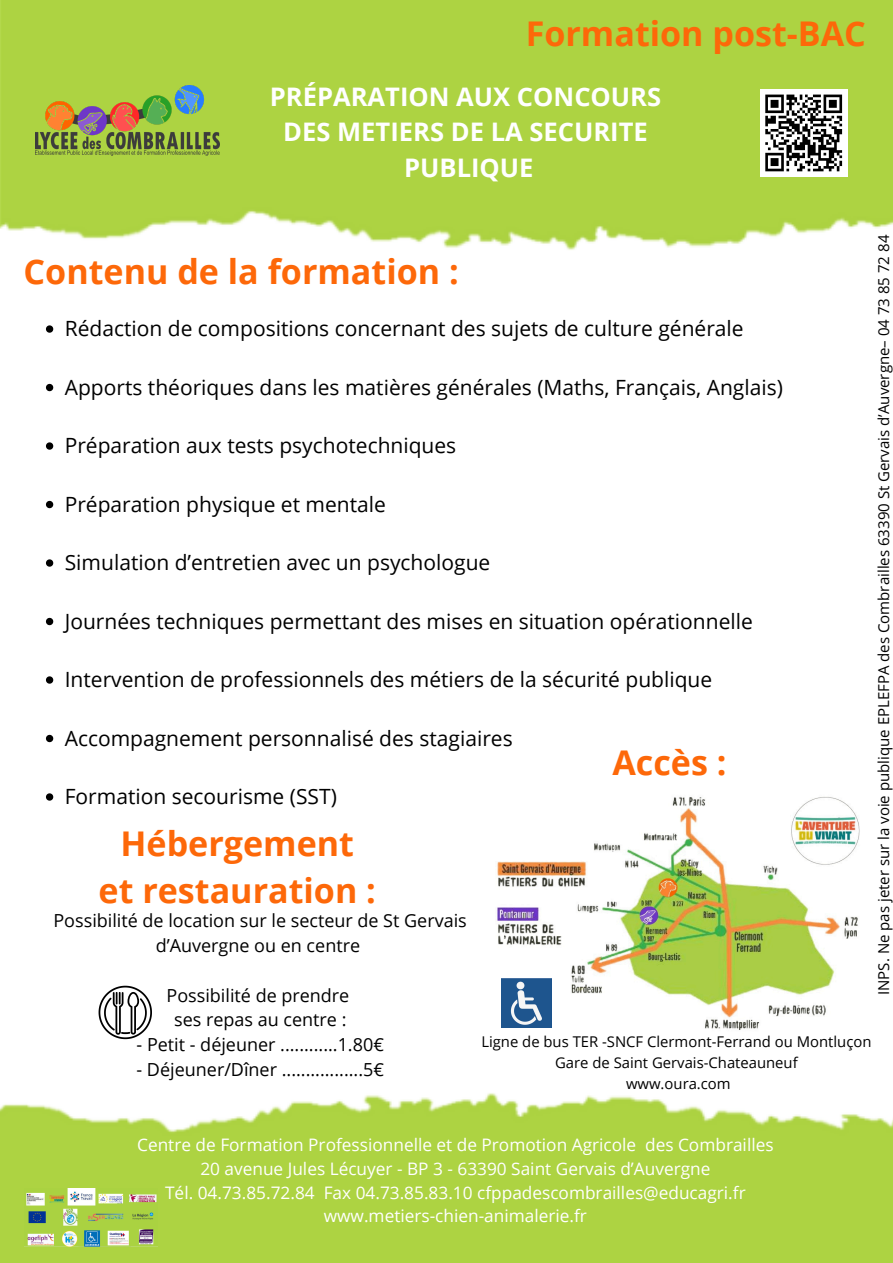
<style>
.page{position:relative;width:893px;height:1263px;background:#fff}
.page>*{position:absolute;margin:0;border:0;box-sizing:border-box;transform-origin:0 0}
.t1{font:700 34.05px/47.2px "Open Sans";color:#fd6809;text-align:center}
.t2{font:700 25.58px/35.5px "Open Sans";color:#fff;text-align:center}
.t3{font:21px "Open Sans";color:#000}
.t4{font:18px/24.8px "Open Sans";color:#000;text-align:center}
.t5{font:17.25px/23.6px "Open Sans";color:#fff;text-align:center}
.t6{font:15px "Open Sans";color:#000}
.t7{font:14.85px "Open Sans";color:#000}
</style>
<div class="page">
<img style="left:0;top:0;width:893px;height:250px">
<img style="left:0;top:1093px;width:893px;height:170px">
<svg style="left:99px;top:986px;width:53px;height:53px"></svg>
<img style="left:497px;top:796px;width:363px;height:234px">
<div style="left:760px;top:89px;width:87px;height:88px;background:#fff"></div>
<svg style="left:765px;top:94px;width:78px;height:78px"></svg>
<img style="left:501px;top:978px;width:50px;height:50px">
<svg style="left:46px;top:325px;width:7px;height:8px"></svg>
<svg style="left:46px;top:384px;width:7px;height:7px"></svg>
<svg style="left:46px;top:442px;width:7px;height:8px"></svg>
<svg style="left:46px;top:501px;width:7px;height:7px"></svg>
<svg style="left:46px;top:559px;width:7px;height:8px"></svg>
<svg style="left:46px;top:618px;width:7px;height:7px"></svg>
<svg style="left:46px;top:676px;width:7px;height:8px"></svg>
<svg style="left:46px;top:735px;width:7px;height:7px"></svg>
<svg style="left:46px;top:793px;width:7px;height:8px"></svg>
<img style="left:24px;top:1189px;width:133px;height:57px">
<img style="left:36px;top:85px;width:183px;height:71px">
<p class="t1" style="left:526px;top:9px;width:342px">Formation post-BAC</p>
<h4 class="t2" style="left:270px;top:78px;width:393px">PRÉPARATION AUX CONCOURS<br>DES METIERS DE LA SECURITE<br>PUBLIQUE</h4>
<p class="t6" style="left:873px;top:995px;width:762px;rotate:-90deg">INPS. Ne pas jeter sur la voie publique EPLEFPA des Combrailles 63390 St Gervais d’Auvergne– 04 73 85 72 84</p>
<p class="t1" style="left:24px;top:247px;width:437px">Contenu de la formation :</p>
<p class="t3" style="left:65px;top:314px;width:680px">Rédaction de compositions concernant des sujets de culture générale</p>
<h2 class="t3" style="left:65px;top:372px;width:719px">Apports théoriques dans les matières générales (Maths, Français, Anglais)</h2>
<p class="t3" style="left:65px;top:431px;width:393px">Préparation aux tests psychotechniques</p>
<p class="t3" style="left:65px;top:489px;width:323px">Préparation physique et mentale</p>
<h1 class="t3" style="left:65px;top:548px;width:427px">Simulation d’entretien avec un psychologue</h1>
<p class="t3" style="left:65px;top:606px;width:689px">Journées techniques permettant des mises en situation opérationnelle</p>
<p class="t3" style="left:65px;top:665px;width:649px">Intervention de professionnels des métiers de la sécurité publique</p>
<p class="t3" style="left:65px;top:723px;width:449px">Accompagnement personnalisé des stagiaires</p>
<p class="t3" style="left:65px;top:781px;width:274px">Formation secourisme (SST)</p>
<p class="t1" style="left:612px;top:738px;width:116px">Accès :</p>
<p class="t1" style="left:99px;top:819px;width:279px">Hébergement<br>et restauration :</p>
<p class="t4" style="left:53px;top:908px;width:415px">Possibilité de location sur le secteur de St Gervais d’Auvergne ou en centre</p>
<h1 class="t4" style="left:166px;top:982px;width:184px">Possibilité de prendre ses repas au centre :</h1>
<h1 class="t4" style="left:137px;top:1032px;width:249px">- Petit - déjeuner ............1.80€</h1>
<h1 class="t4" style="left:136px;top:1056px;width:249px">- Déjeuner/Dîner .................5€</h1>
<h1 class="t7" style="left:481px;top:1031px;width:392px">Ligne de bus TER -SNCF Clermont-Ferrand ou Montluçon</h1>
<h1 class="t7" style="left:555px;top:1052px;width:244px">Gare de Saint Gervais-Chateauneuf</h1>
<p class="t7" style="left:626px;top:1073px;width:106px">www.oura.com</p>
<p class="t5" style="left:137px;top:1133px;width:638px">Centre de Formation Professionnelle et de Promotion Agricole des Combrailles 20 avenue Jules Lécuyer - BP 3 - 63390 Saint Gervais d’Auvergne<br>Tél. 04.73.85.72.84 Fax 04.73.85.83.10 cfppadescombrailles@educagri.fr www.metiers-chien-animalerie.fr</p>
</div>
